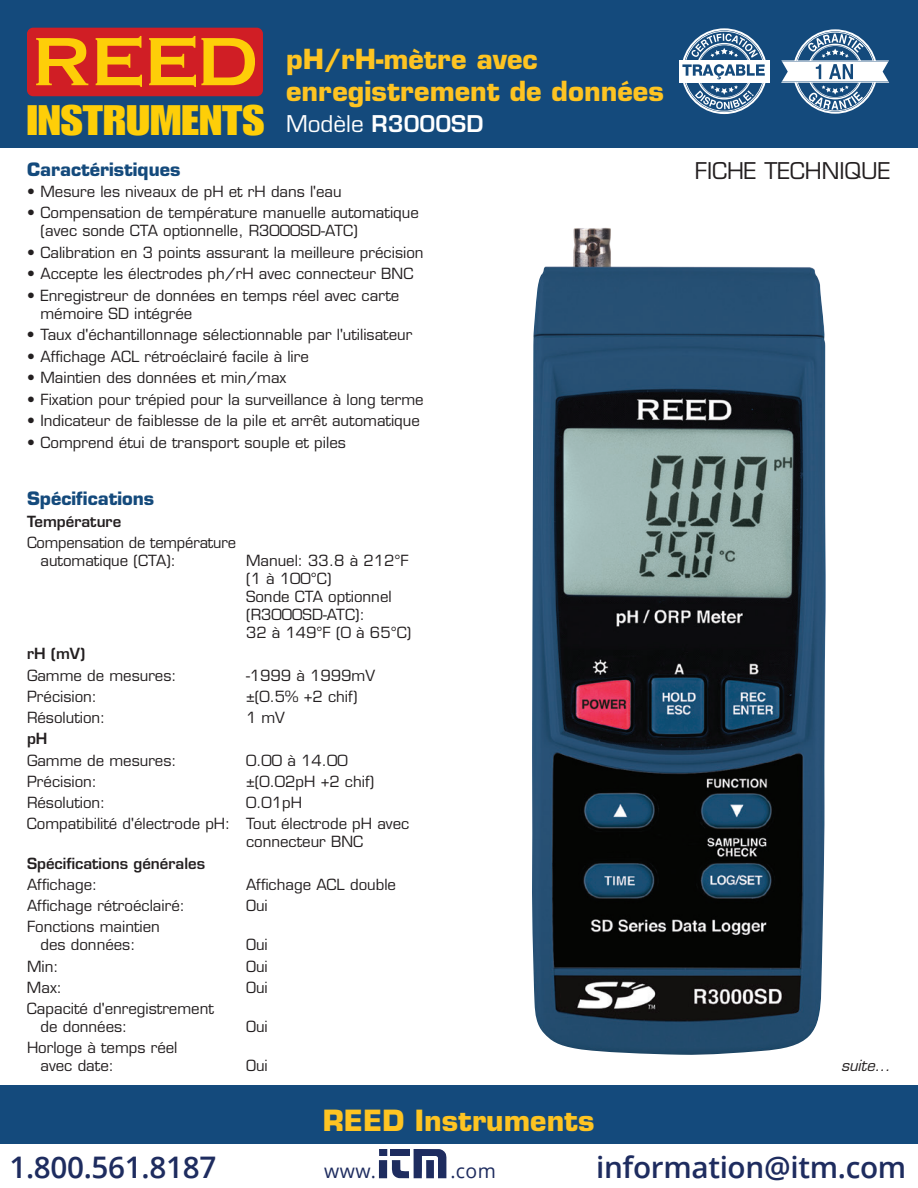
<style>
.page{position:relative;width:918px;height:1188px;background:#fff}
.page>*{position:absolute;margin:0;border:0;box-sizing:border-box;transform-origin:0 0}
.t1{font:41.7px "Impact LT Std";color:#fece08;scale:1.19 1}
.t2{font:41.7px "Impact LT Std";color:#231f20;scale:1.19 1}
.t3{font:600 29.7px "Open Sans";letter-spacing:-.01em;color:#1e2c5f}
.t4{font:700 28.5px "Eurostile LT Std";color:#fec422}
.t5{font:700 27px/32.4px "Eurostile LT Std";color:#fec422}
.t6{font:22.5px "Eurostile LT Std";color:#231f20}
.t7{font:600 22.5px "Eurostile LT Std";color:#fff}
.t8{font:19.5px "Open Sans";letter-spacing:.02em;color:#1e2c5f}
.t9{font:700 18px "Eurostile LT Std";color:#144a7c}
.t10{font:15px/18px "Eurostile LT Std";color:#231f20}
.t11{font:600 15px "Eurostile LT Std";color:#231f20}
.t12{font:italic 15px "Eurostile LT Std";color:#231f20}
.s1{font-weight:400}
</style>
<div class="page">
<div style="left:0;top:0;width:918px;height:148px;background:#144a7c"></div>
<div style="left:0;top:1085px;width:918px;height:103px;background:#144a7c"></div>
<svg style="left:781px;top:29px;width:108px;height:85px"></svg>
<div style="left:27px;top:28px;width:236px;height:68px;background:#d01e25;border-radius:6px"></div>
<svg style="left:36px;top:38px;width:52px;height:47px"></svg>
<svg style="left:96px;top:36px;width:46px;height:51px"></svg>
<svg style="left:149px;top:36px;width:106px;height:51px"></svg>
<div style="left:679px;top:61px;width:90px;height:20px;background:#fff"></div>
<hr style="left:679px;top:60px;width:90px;height:1px;background:#fff">
<hr style="left:679px;top:82px;width:90px;height:1px;background:#fff">
<svg style="left:682px;top:28px;width:84px;height:86px"></svg>
<img style="left:532px;top:228px;width:294px;height:827px">
<div style="left:0;top:1145px;width:918px;height:43px;background:#fff"></div>
<div style="left:379px;top:1149px;width:8px;height:7px;background:#1e2c5f"></div>
<div style="left:379px;top:1160px;width:8px;height:18px;background:#1e2c5f"></div>
<svg style="left:391px;top:1149px;width:55px;height:29px"></svg>
<h1 class="t1" style="left:27px;top:96px;width:201px">INSTRUMENTS</h1>
<h3 class="t5" style="left:286px;top:43px;width:379px">pH/rH-mètre avec enregistrement de données</h3>
<h3 class="t7" style="left:286px;top:110px;width:199px"><span class="s1">Modèle</span> R3000SD</h3>
<p class="t9" style="left:27px;top:158px;width:155px">Caractéristiques</p>
<p class="t10" style="left:27px;top:182px;width:316px">• Mesure les niveaux de pH et rH dans l'eau</p>
<p class="t10" style="left:40px;top:204px;width:380px;text-indent:-14px">• Compensation de température manuelle automatique (avec sonde CTA optionnelle, R3000SD-ATC)</p>
<p class="t10" style="left:27px;top:243px;width:398px">• Calibration en 3 points assurant la meilleure précision</p>
<p class="t10" style="left:27px;top:265px;width:388px">• Accepte les électrodes ph/rH avec connecteur BNC</p>
<p class="t10" style="left:40px;top:286px;width:360px;text-indent:-13px">• Enregistreur de données en temps réel avec carte mémoire SD intégrée</p>
<p class="t10" style="left:27px;top:326px;width:387px">• Taux d'échantillonnage sélectionnable par l'utilisateur</p>
<p class="t10" style="left:27px;top:347px;width:283px">• Affichage ACL rétroéclairé facile à lire</p>
<p class="t10" style="left:27px;top:369px;width:261px">• Maintien des données et min/max</p>
<p class="t10" style="left:27px;top:390px;width:398px">• Fixation pour trépied pour la surveillance à long terme</p>
<p class="t10" style="left:27px;top:412px;width:394px">• Indicateur de faiblesse de la pile et arrêt automatique</p>
<p class="t10" style="left:27px;top:433px;width:320px">• Comprend étui de transport souple et piles</p>
<h1 class="t2" style="left:27px;top:250px;width:201px">INSTRUMENTS</h1>
<p class="t9" style="left:27px;top:488px;width:129px">Spécifications</p>
<p class="t11" style="left:27px;top:512px;width:96px">Température</p>
<p class="t10" style="left:40px;top:534px;width:197px;text-indent:-14px">Compensation de température automatique (CTA):</p>
<p class="t10" style="left:246px;top:552px;width:167px">Manuel: 33.8 à 212°F (1 à 100°C)<br>Sonde CTA optionnel (R3000SD-ATC):<br>32 à 149°F (0 à 65°C)</p>
<p class="t11" style="left:27px;top:645px;width:60px">rH (mV)</p>
<p class="t10" style="left:27px;top:666px;width:151px">Gamme de mesures:</p>
<p class="t10" style="left:246px;top:666px;width:131px">-1999 à 1999mV</p>
<p class="t10" style="left:27px;top:688px;width:72px">Précision:</p>
<p class="t10" style="left:246px;top:688px;width:113px">±(0.5% +2 chif)</p>
<p class="t10" style="left:27px;top:709px;width:80px">Résolution:</p>
<p class="t10" style="left:246px;top:709px;width:40px">1 mV</p>
<p class="t11" style="left:27px;top:730px;width:22px">pH</p>
<p class="t10" style="left:27px;top:751px;width:151px">Gamme de mesures:</p>
<p class="t10" style="left:246px;top:751px;width:103px">0.00 à 14.00</p>
<p class="t10" style="left:27px;top:773px;width:72px">Précision:</p>
<p class="t10" style="left:246px;top:773px;width:130px">±(0.02pH +2 chif)</p>
<p class="t10" style="left:27px;top:794px;width:80px">Résolution:</p>
<p class="t10" style="left:27px;top:792px;width:384px;line-height:21.3px;text-indent:219px">0.01pH<br>Compatibilité d'électrode pH: Tout électrode pH avec</p>
<p class="t10" style="left:246px;top:833px;width:119px">connecteur BNC</p>
<p class="t11" style="left:27px;top:854px;width:180px">Spécifications générales</p>
<p class="t10" style="left:27px;top:875px;width:72px">Affichage:</p>
<p class="t10" style="left:246px;top:875px;width:152px">Affichage ACL double</p>
<p class="t10" style="left:27px;top:897px;width:160px">Affichage rétroéclairé:</p>
<p class="t10" style="left:246px;top:897px;width:23px">Oui</p>
<p class="t10" style="left:40px;top:918px;width:121px;text-indent:-14px">Fonctions maintien des données:</p>
<p class="t10" style="left:246px;top:936px;width:23px">Oui</p>
<p class="t10" style="left:27px;top:957px;width:33px">Min:</p>
<p class="t10" style="left:246px;top:957px;width:23px">Oui</p>
<p class="t10" style="left:27px;top:978px;width:37px">Max:</p>
<p class="t10" style="left:246px;top:978px;width:23px">Oui</p>
<p class="t10" style="left:40px;top:1000px;width:175px;text-indent:-14px">Capacité d'enregistrement de données:</p>
<p class="t10" style="left:246px;top:1018px;width:23px">Oui</p>
<p class="t10" style="left:40px;top:1039px;width:139px;text-indent:-14px">Horloge à temps réel avec date:</p>
<p class="t10" style="left:246px;top:1057px;width:23px">Oui</p>
<h3 class="t4" style="left:323px;top:1102px;width:273px">REED Instruments</h3>
<h3 class="t6" style="left:695px;top:157px;width:197px">FICHE TECHNIQUE</h3>
<p class="t12" style="left:841px;top:1057px;width:51px">suite...</p>
<h2 class="t3" style="left:9px;top:1147px;width:208px">1.800.561.8187</h2>
<h3 class="t8" style="left:324px;top:1158px;width:53px">www.</h3>
<h3 class="t8" style="left:450px;top:1158px;width:47px">.com</h3>
<h2 class="t3" style="left:596px;top:1147px;width:312px">information@itm.com</h2>
</div>
